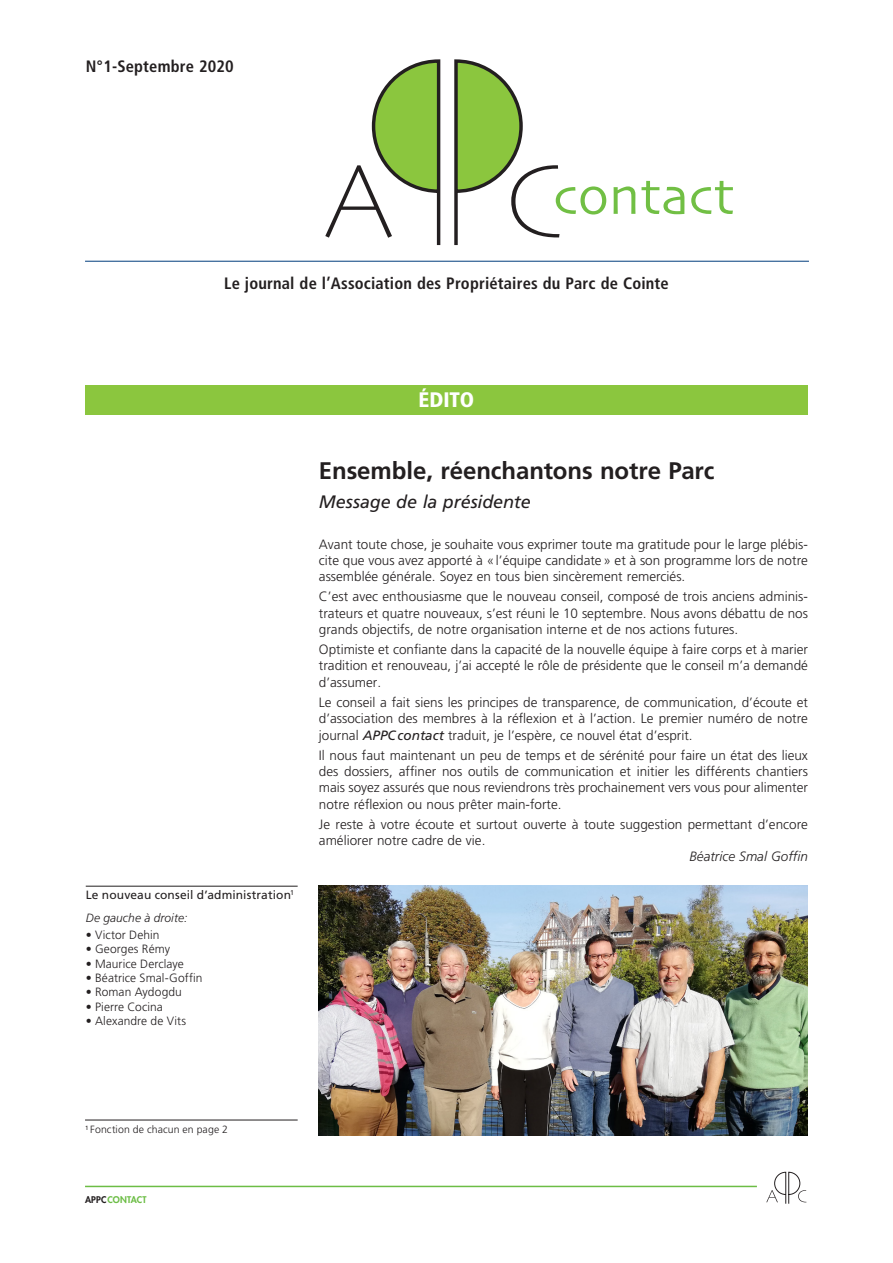
<style>
.page{position:relative;width:893px;height:1263px;background:#fff}
.page>*{position:absolute;margin:0;border:0;box-sizing:border-box;transform-origin:0 0}
.t1{font:700 24px "Frutiger";letter-spacing:-.005em;color:#231f20}
.t2{font:900 condensed 21px "Frutiger";color:#fff}
.t3{font:italic 18px "Frutiger";letter-spacing:-.005em;color:#231f20}
.t4{font:700 condensed 16.5px "Frutiger";letter-spacing:.01em;color:#231f20}
.t5{font:300 13.5px/16.2px "Frutiger";color:#231f20;text-align:justify}
.t6{font:italic 300 13.5px "Frutiger";color:#231f20}
.notes_bp{font:300 12px "Frutiger";letter-spacing:.005em;color:#231f20}
.notes_bp-2{font:12px "Frutiger";letter-spacing:.01em;color:#231f20}
.notes_bp-3{font:italic 300 12px "Frutiger";letter-spacing:.005em;color:#231f20}
.notes_bp-4{font:300 10.5px "Frutiger";letter-spacing:.015em;color:#231f20}
.t7{font:800 9px "Futura";letter-spacing:.015em;color:#6cbd45}
.s1{font-weight:400;font-style:italic}
.s2{color:#231f20}
</style>
<div class="page">
<svg style="left:766px;top:1172px;width:40px;height:32px"></svg>
<hr style="left:85px;top:1186px;width:672px;height:1px;background:#6cbd45">
<hr style="left:85px;top:261px;width:724px;height:1px;background:#013d7d">
<hr style="left:86px;top:886px;width:212px;height:1px;background:#231f20">
<svg style="left:325px;top:59px;width:116px;height:186px"></svg>
<svg style="left:454px;top:59px;width:152px;height:186px"></svg>
<svg style="left:614px;top:186px;width:21px;height:28px"></svg>
<svg style="left:641px;top:181px;width:43px;height:33px"></svg>
<svg style="left:691px;top:181px;width:42px;height:33px"></svg>
<div style="left:85px;top:385px;width:723px;height:30px;background:#8bc63e"></div>
<img style="left:319px;top:886px;width:489px;height:250px">
<hr style="left:85px;top:1120px;width:213px;height:1px;background:#231f20">
<p class="t4" style="left:86px;top:56px;width:150px">N°1-Septembre 2020</p>
<p class="t4" style="left:224px;top:274px;width:446px">Le journal de l’Association des Propriétaires du Parc de Cointe</p>
<p class="t2" style="left:418px;top:387px;width:57px">ÉDITO</p>
<p class="notes_bp-2" style="left:86px;top:888px;width:210px">Le nouveau conseil d’administration<sup>1</sup></p>
<p class="notes_bp-3" style="left:86px;top:911px;width:103px">De gauche à droite:</p>
<p class="notes_bp" style="left:86px;top:928px;width:75px">• Victor Dehin</p>
<p class="notes_bp" style="left:86px;top:942px;width:86px">• Georges Rémy</p>
<p class="notes_bp" style="left:86px;top:956px;width:100px">• Maurice Derclaye</p>
<p class="notes_bp" style="left:86px;top:971px;width:118px">• Béatrice Smal-Goffin</p>
<p class="notes_bp" style="left:86px;top:985px;width:98px">• Roman Aydogdu</p>
<p class="notes_bp" style="left:86px;top:1000px;width:79px">• Pierre Cocina</p>
<p class="notes_bp" style="left:86px;top:1014px;width:102px">• Alexandre de Vits</p>
<p class="t1" style="left:319px;top:456px;width:397px">Ensemble, réenchantons notre Parc</p>
<p class="t3" style="left:319px;top:491px;width:213px">Message de la présidente</p>
<p class="t5" style="left:319px;top:536px;width:490px">Avant toute chose, je souhaite vous exprimer toute ma gratitude pour le large plébis&shy;cite que vous avez apporté à «l’équipe candidate» et à son programme lors de notre assemblée générale. Soyez en tous bien sincèrement remerciés.</p>
<p class="t5" style="left:319px;top:589px;width:490px">C’est avec enthousiasme que le nouveau conseil, composé de trois anciens adminis&shy;trateurs et quatre nouveaux, s’est réuni le 10 septembre. Nous avons débattu de nos grands objectifs, de notre organisation interne et de nos actions futures.</p>
<p class="t5" style="left:319px;top:642px;width:491px">Optimiste et confiante dans la capacité de la nouvelle équipe à faire corps et à marier tradition et renouveau, j’ai accepté le rôle de présidente que le conseil m’a demandé d’assumer.</p>
<p class="t5" style="left:319px;top:694px;width:491px">Le conseil a fait siens les principes de transparence, de communication, d’écoute et d’association des membres à la réflexion et à l’action. Le premier numéro de notre journal <span class="s1">APPCcontact</span> traduit, je l’espère, ce nouvel état d’esprit.</p>
<p class="t5" style="left:319px;top:747px;width:490px">Il nous faut maintenant un peu de temps et de sérénité pour faire un état des lieux des dossiers, affiner nos outils de communication et initier les différents chantiers mais soyez assurés que nous reviendrons très prochainement vers vous pour alimenter notre réflexion ou nous prêter main-forte.</p>
<p class="t5" style="left:319px;top:816px;width:490px">Je reste à votre écoute et surtout ouverte à toute suggestion permettant d’encore améliorer notre cadre de vie.</p>
<p class="t6" style="left:689px;top:849px;width:120px">Béatrice Smal Goffin</p>
<p class="notes_bp-4" style="left:85px;top:1123px;width:145px"><sup>1</sup> Fonction de chacun en page 2</p>
<p class="t7" style="left:85px;top:1194px;width:63px"><span class="s2">APPC</span>CONTACT</p>
</div>
